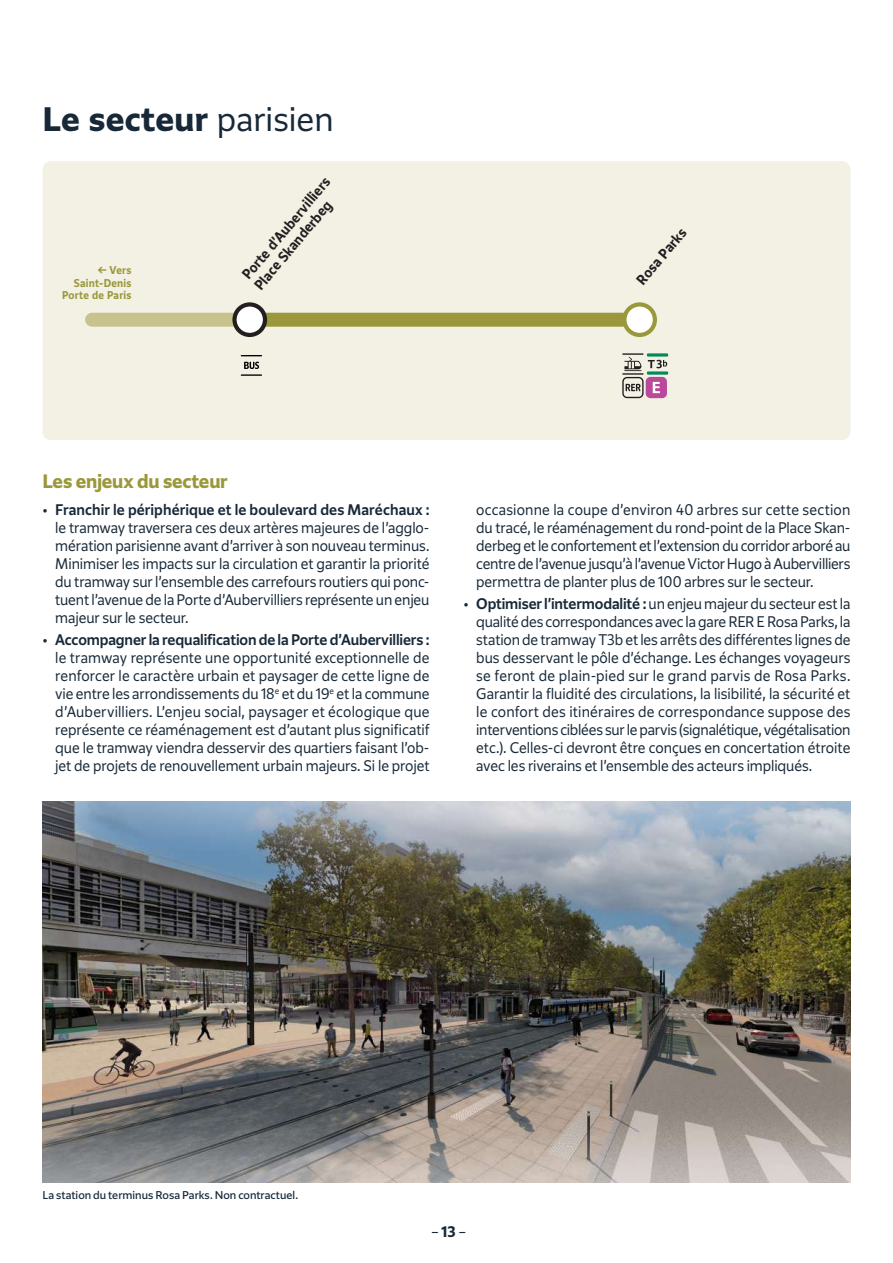
<style>
.page{position:relative;width:893px;height:1263px;background:#fff}
.page>*{position:absolute;margin:0;border:0;box-sizing:border-box;transform-origin:0 0}
.t1{font:700 31.5px "Grand Paris";letter-spacing:.01em;color:#172938}
.t2{font:700 18px "Grand Paris";letter-spacing:-.01em;color:#9a983a}
.t3{font:300 14.25px/18px "Grand Paris";letter-spacing:-.01em;color:#172938;text-align:justify;scale:.96 1}
.t4{font:500 14.25px "Grand Paris";color:#172938;scale:.96 1}
.t5{font:700 13.5px/16.2px "IDF Voyageur";color:#231f20}
.t6{font:10.5px "Grand Paris";color:#172938}
.t7{font:700 10.5px/12.6px "IDF Voyageur";letter-spacing:.02em;color:#9a983a;text-align:right}
.s1{font-weight:300}
.s2{font-weight:500}
.s3{font-weight:700}
</style>
<div class="page">
<img style="left:43px;top:801px;width:807px;height:382px">
<div style="left:43px;top:161px;width:807px;height:279px;background:#f2f1e4;border-radius:9px"></div>
<div style="left:92px;top:313px;width:151px;height:14px;background:#c7c38f"></div>
<div style="left:257px;top:313px;width:383px;height:14px;background:#9a983a"></div>
<svg style="left:234px;top:304px;width:31px;height:31px"></svg>
<div style="left:232px;top:302px;width:35px;height:35px;border:4px solid #231f20;border-radius:50%"></div>
<svg style="left:624px;top:304px;width:31px;height:31px"></svg>
<div style="left:622px;top:302px;width:35px;height:35px;border:4px solid #9a983a;border-radius:50%"></div>
<svg style="left:244px;top:362px;width:15px;height:7px"></svg>
<svg style="left:241px;top:355px;width:21px;height:1px"></svg>
<hr style="left:241px;top:374px;width:21px;height:2px;background:#000001">
<div style="left:646px;top:377px;width:21px;height:21px;background:#ba499b;border-radius:5px"></div>
<svg style="left:653px;top:382px;width:7px;height:11px"></svg>
<svg style="left:622px;top:377px;width:22px;height:21px"></svg>
<hr style="left:622px;top:353px;width:22px;height:2px;background:#231f20">
<hr style="left:622px;top:373px;width:22px;height:2px;background:#231f20">
<svg style="left:624px;top:357px;width:17px;height:14px"></svg>
<svg style="left:648px;top:360px;width:19px;height:8px"></svg>
<svg style="left:647px;top:353px;width:21px;height:4px"></svg>
<svg style="left:647px;top:371px;width:21px;height:4px"></svg>
<h1 class="t1" style="left:43px;top:98px;width:293px">Le secteur <span class="s1">parisien</span></h1>
<p class="t7" style="left:62px;top:263px;width:71px">← Vers<br>Saint-Denis<br>Porte de Paris</p>
<p class="t5" style="left:238px;top:272px;width:130px;rotate:-50deg">Porte d’Aubervilliers<br>Place Skanderbeg</p>
<p class="t5" style="left:633px;top:277px;width:70px;rotate:-50deg">Rosa Parks</p>
<p class="t2" style="left:43px;top:469px;width:187px">Les enjeux du secteur</p>
<p class="t4" style="left:43px;top:500px;width:405px">• Franchir le périphérique et le boulevard des Maréchaux :</p>
<p class="t3" style="left:55px;top:518px;width:391px">le tramway traversera ces deux artères majeures de l’agglo&shy;mération parisienne avant d’arriver à son nouveau terminus.<br>Minimiser les impacts sur la circulation et garantir la priorité du tramway sur l’ensemble des carrefours routiers qui ponc&shy;tuent l’avenue de la Porte d’Aubervilliers représente un enjeu majeur sur le secteur.</p>
<p class="t4" style="left:43px;top:630px;width:405px">• Accompagner la requalification de la Porte d’Aubervilliers :</p>
<p class="t3" style="left:55px;top:648px;width:391px">le tramway représente une opportunité exceptionnelle de renforcer le caractère urbain et paysager de cette ligne de vie entre les arrondissements du 18<sup>e</sup> et du 19<sup>e</sup> et la commune d’Aubervilliers. L’enjeu social, paysager et écologique que représente ce réaménagement est d’autant plus significatif que le tramway viendra desservir des quartiers faisant l’ob&shy;jet de projets de renouvellement urbain majeurs. Si le projet</p>
<p class="t3" style="left:476px;top:500px;width:391px">occasionne la coupe d’environ 40 arbres sur cette section du tracé, le réaménagement du rond-point de la Place Skan&shy;derbeg et le confortement et l’extension du corridor arboré au centre de l’avenue jusqu’à l’avenue Victor Hugo à Aubervilliers permettra de planter plus de 100 arbres sur le secteur.</p>
<p class="t3" style="left:476px;top:594px;width:391px;text-indent:-13px"><span class="s2">• Optimiser l’intermodalité :</span> un enjeu majeur du secteur est la qualité des correspondances avec la gare RER E Rosa Parks, la station de tramway T3b et les arrêts des différentes lignes de bus desservant le pôle d’échange. Les échanges voyageurs se feront de plain-pied sur le grand parvis de Rosa Parks.<br>Garantir la fluidité des circulations, la lisibilité, la sécurité et le confort des itinéraires de correspondance suppose des interventions ciblées sur le parvis (signalétique, végétalisation etc.). Celles-ci devront être conçues en concertation étroite avec les riverains et l’ensemble des acteurs impliqués.</p>
<p class="t6" style="left:43px;top:1188px;width:257px">La station du terminus Rosa Parks. Non contractuel.</p>
<p class="t3" style="left:431px;top:1222px;width:38px">– <span class="s3">13</span> –</p>
</div>
